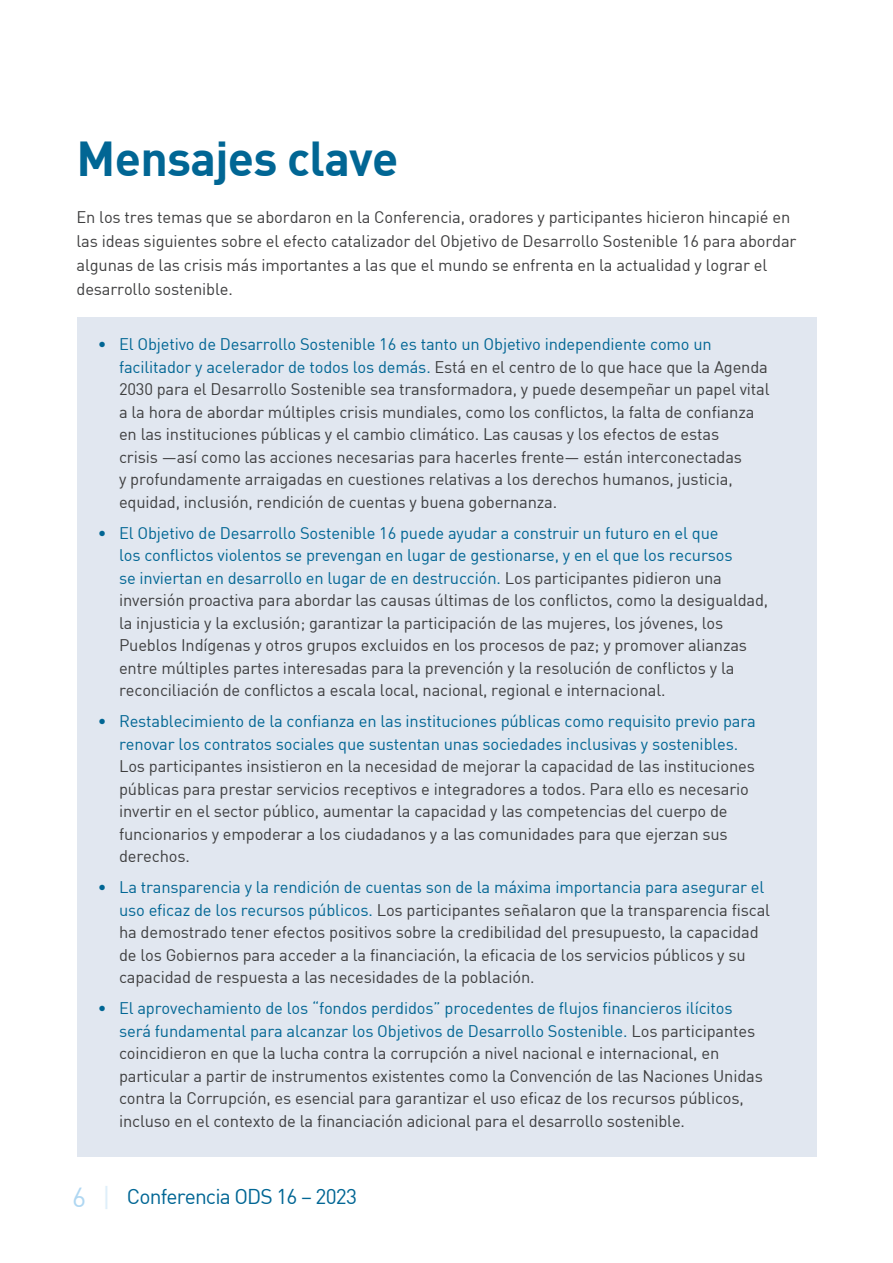
<style>
.page{position:relative;width:893px;height:1263px;background:#fff}
.page>*{position:absolute;margin:0;border:0;box-sizing:border-box;transform-origin:0 0}
.t1{font:48px "DIN Bold";letter-spacing:-.015em;color:#016694}
.t2{font:21px "DIN";letter-spacing:-.04em;color:#016694}
.Body_Text{font:16.5px/22.5px "DIN";letter-spacing:-.01em;color:#3e3e3f}
.s1{color:#016694}
.s2{font-size:27px;color:#afd7f2}
.s3{font-size:27px;color:#dfeffa}
</style>
<div class="page">
<div style="left:77px;top:317px;width:739px;height:840px;background:#e1e7f0"></div>
<h1 class="t1" style="left:77px;top:128px;width:323px">Mensajes clave</h1>
<p class="Body_Text" style="left:77px;top:204px;width:721px;line-height:24px">En los tres temas que se abordaron en la Conferencia, oradores y participantes hicieron hincapié en las ideas siguientes sobre el efecto catalizador del Objetivo de Desarrollo Sostenible 16 para abordar algunas de las crisis más importantes a las que el mundo se enfrenta en la actualidad y lograr el desarrollo sostenible.</p>
<p class="Body_Text" style="left:119px;top:333px;width:652px;text-indent:-21px"><span class="s1">• El Objetivo de Desarrollo Sostenible 16 es tanto un Objetivo independiente como un facilitador y acelerador de todos los demás.</span> Está en el centro de lo que hace que la Agenda 2030 para el Desarrollo Sostenible sea transformadora, y puede desempeñar un papel vital a la hora de abordar múltiples crisis mundiales, como los conflictos, la falta de confianza en las instituciones públicas y el cambio climático. Las causas y los efectos de estas<br>crisis —así como las acciones necesarias para hacerles frente— están interconectadas<br>y profundamente arraigadas en cuestiones relativas a los derechos humanos, justicia, equidad, inclusión, rendición de cuentas y buena gobernanza.</p>
<p class="Body_Text" style="left:119px;top:521px;width:651px;text-indent:-21px"><span class="s1">• El Objetivo de Desarrollo Sostenible 16 puede ayudar a construir un futuro en el que<br>los conflictos violentos se prevengan en lugar de gestionarse, y en el que los recursos<br>se inviertan en desarrollo en lugar de en destrucción.</span> Los participantes pidieron una inversión proactiva para abordar las causas últimas de los conflictos, como la desigualdad, la injusticia y la exclusión; garantizar la participación de las mujeres, los jóvenes, los Pueblos Indígenas y otros grupos excluidos en los procesos de paz; y promover alianzas entre múltiples partes interesadas para la prevención y la resolución de conflictos y la reconciliación de conflictos a escala local, nacional, regional e internacional.</p>
<p class="Body_Text" style="left:119px;top:710px;width:638px;text-indent:-21px"><span class="s1">• Restablecimiento de la confianza en las instituciones públicas como requisito previo para renovar los contratos sociales que sustentan unas sociedades inclusivas y sostenibles.<br></span>Los participantes insistieron en la necesidad de mejorar la capacidad de las instituciones públicas para prestar servicios receptivos e integradores a todos. Para ello es necesario invertir en el sector público, aumentar la capacidad y las competencias del cuerpo de funcionarios y empoderar a los ciudadanos y a las comunidades para que ejerzan sus derechos.</p>
<p class="Body_Text" style="left:119px;top:876px;width:653px;text-indent:-21px"><span class="s1">• La transparencia y la rendición de cuentas son de la máxima importancia para asegurar el uso eficaz de los recursos públicos.</span> Los participantes señalaron que la transparencia fiscal ha demostrado tener efectos positivos sobre la credibilidad del presupuesto, la capacidad de los Gobiernos para acceder a la financiación, la eficacia de los servicios públicos y su capacidad de respuesta a las necesidades de la población.</p>
<p class="Body_Text" style="left:119px;top:997px;width:645px;text-indent:-21px"><span class="s1">• El aprovechamiento de los “fondos perdidos” procedentes de flujos financieros ilícitos será fundamental para alcanzar los Objetivos de Desarrollo Sostenible.</span> Los participantes coincidieron en que la lucha contra la corrupción a nivel nacional e internacional, en particular a partir de instrumentos existentes como la Convención de las Naciones Unidas contra la Corrupción, es esencial para garantizar el uso eficaz de los recursos públicos, incluso en el contexto de la financiación adicional para el desarrollo sostenible.</p>
<p class="t2" style="left:72px;top:1184px;width:286px"><span class="s2">6</span> <span class="s3">|</span> Conferencia ODS 16 – 2023</p>
</div>
